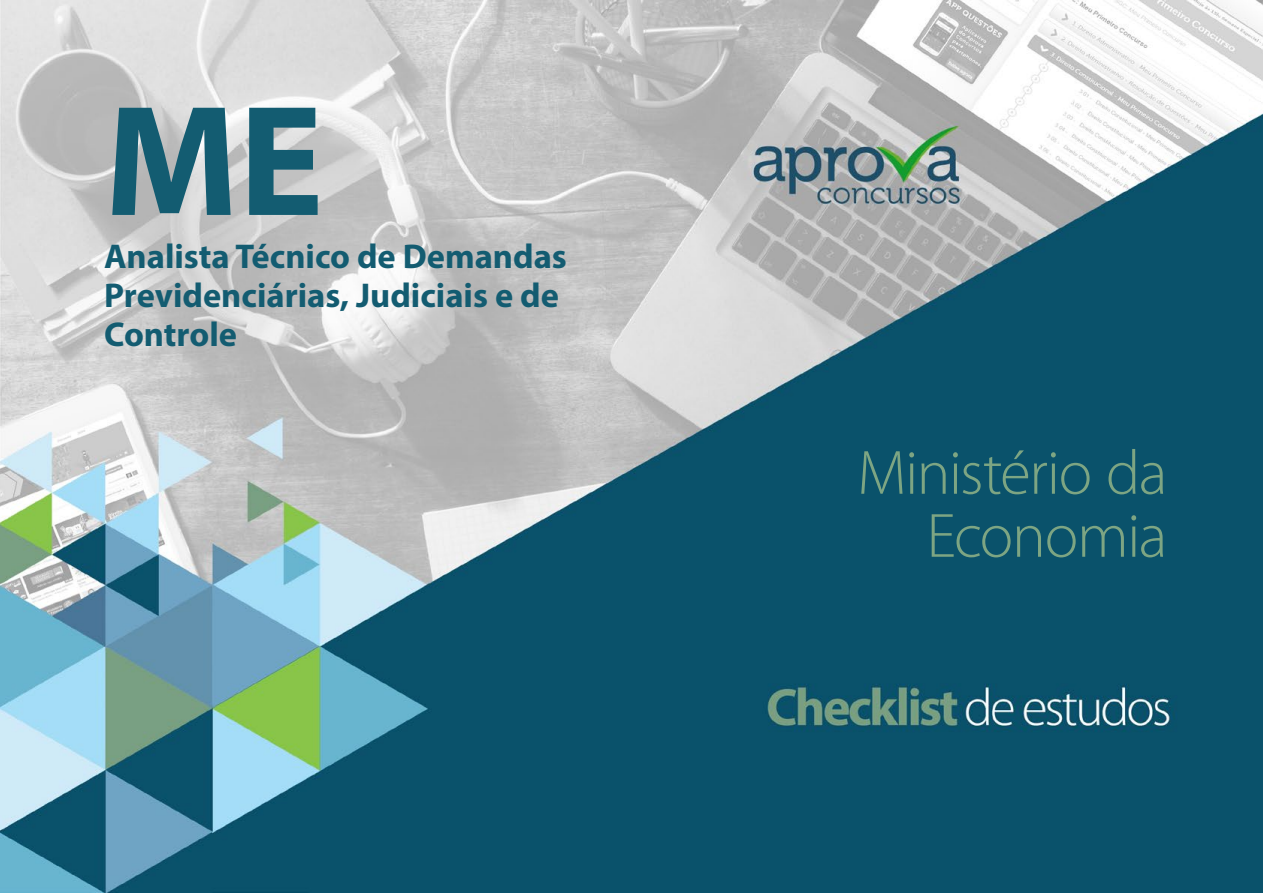
<style>
.page{position:relative;width:1263px;height:893px;background:#fff}
.page>*{position:absolute;margin:0;border:0;box-sizing:border-box;transform-origin:0 0}
.t1{font:700 159px "Myriad Pro";color:#135c71}
.t2{font:300 63px/63px "Myriad Pro";letter-spacing:-.025em;color:#7da583;text-align:right}
.t3{font:700 34.5px/39px "Myriad Pro";color:#135c71}
</style>
<div class="page">
<img style="left:0;top:0;width:1263px;height:893px">
<h1 class="t1" style="left:104px;top:58px;width:221px">ME</h1>
<p class="t3" style="left:104px;top:236px;width:464px">Analista Técnico de Demandas<br>Previdenciárias, Judiciais e de<br>Controle</p>
<h2 class="t2" style="left:857px;top:442px;width:311px">Ministério da<br>Economia</h2>
</div>
